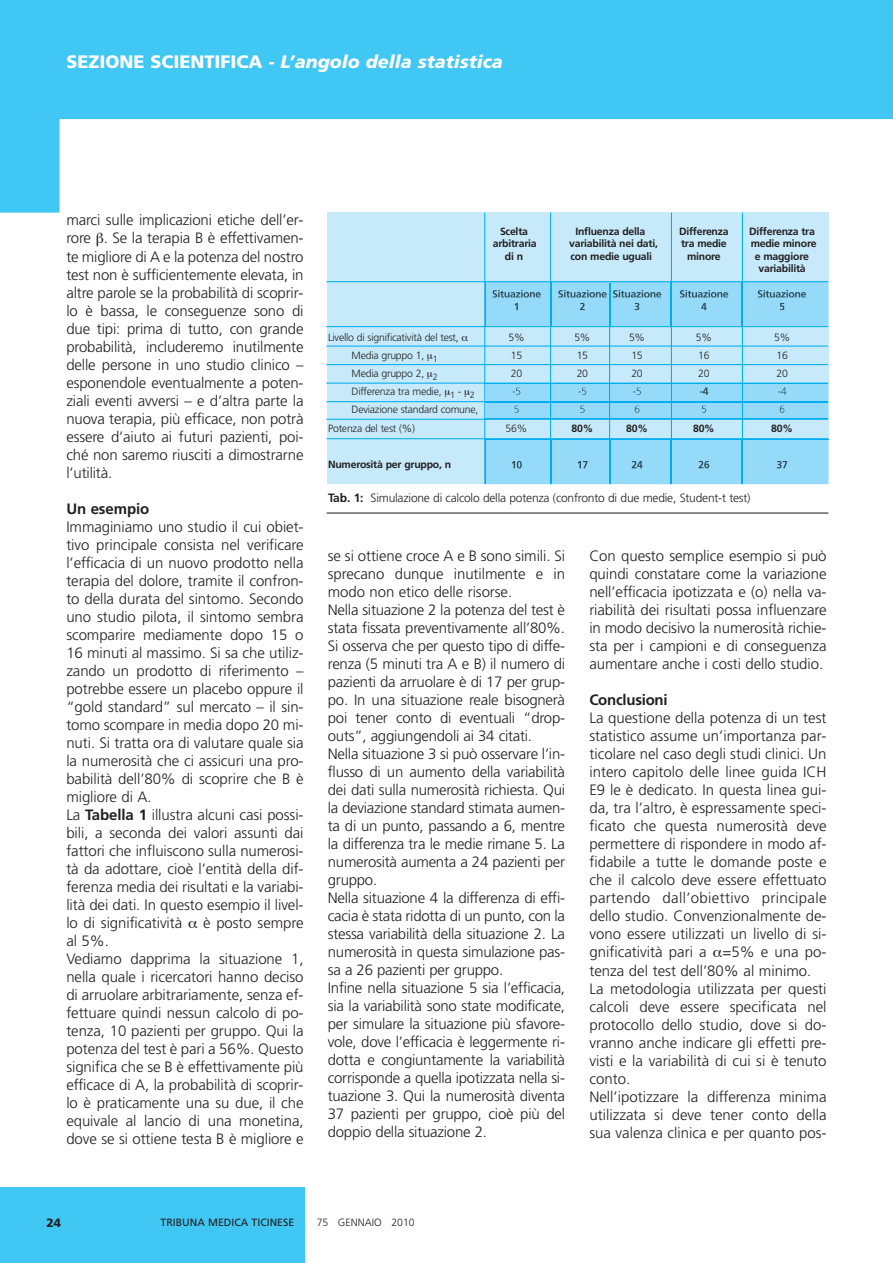
<style>
.page{position:relative;width:893px;height:1263px;background:#fff}
.page>*{position:absolute;margin:0;border:0;box-sizing:border-box;transform-origin:0 0}
.t1{font:italic 900 18px "Frutiger";color:#fff}
.t2{font:300 15px/18px "Frutiger";letter-spacing:-.005em;color:#231f20}
.t3{font:700 15px "Frutiger";letter-spacing:-.015em;color:#231f20}
.t4{font:300 12px "Frutiger";letter-spacing:-.015em;color:#231f20}
.t5{font:900 12px "Frutiger";color:#231f20}
.t6{font:700 10.5px/12.6px "Frutiger";letter-spacing:-.02em;color:#231f20;text-align:center}
.t7{font:300 10.5px/18px "Frutiger";letter-spacing:-.02em;color:#231f20}
.t8{font:10.5px "Frutiger";color:#231f20}
.t9{font:300 10.5px "Frutiger";color:#231f20}
.s1{font-style:normal}
.s2{font-weight:700}
</style>
<div class="page">
<div style="left:327px;top:213px;width:501px;height:271px;background:#c6eafa"></div>
<hr style="left:327px;top:512px;width:501px;height:2px;background:#231f20">
<hr style="left:326px;top:281px;width:502px;height:1px;background:#00aeef">
<hr style="left:326px;top:326px;width:502px;height:1px;background:#00aeef">
<hr style="left:742px;top:213px;width:1px;height:271px;background:#00aeef">
<hr style="left:671px;top:213px;width:1px;height:271px;background:#00aeef">
<hr style="left:550px;top:213px;width:1px;height:271px;background:#00aeef">
<hr style="left:484px;top:213px;width:1px;height:271px;background:#00aeef">
<hr style="left:609px;top:283px;width:1px;height:201px;background:#00aeef">
<hr style="left:326px;top:346px;width:502px;height:1px;background:#00aeef">
<hr style="left:326px;top:364px;width:502px;height:1px;background:#00aeef">
<hr style="left:326px;top:383px;width:502px;height:1px;background:#00aeef">
<hr style="left:326px;top:401px;width:502px;height:1px;background:#00aeef">
<hr style="left:326px;top:419px;width:502px;height:1px;background:#00aeef">
<hr style="left:326px;top:438px;width:502px;height:1px;background:#00aeef">
<div style="left:0;top:1187px;width:305px;height:76px;background:#40c7f4"></div>
<svg style="left:0;top:0;width:893px;height:213px;fill:#40c7f4"></svg>
<svg style="left:486px;top:283px;width:342px;height:43px;background:#8dd1ef"></svg>
<hr style="left:743px;top:282px;width:85px;height:1px;background:#00aeef">
<hr style="left:672px;top:282px;width:70px;height:1px;background:#00aeef">
<hr style="left:485px;top:282px;width:65px;height:1px;background:#00aeef">
<hr style="left:551px;top:282px;width:120px;height:1px;background:#00aeef">
<hr style="left:742px;top:282px;width:1px;height:44px;background:#00aeef">
<hr style="left:671px;top:282px;width:1px;height:44px;background:#00aeef">
<hr style="left:550px;top:282px;width:1px;height:44px;background:#00aeef">
<hr style="left:485px;top:282px;width:1px;height:44px;background:#00aeef">
<hr style="left:609px;top:283px;width:1px;height:43px;background:#00aeef">
<svg style="left:486px;top:384px;width:342px;height:35px;background:#89d5f5"></svg>
<hr style="left:486px;top:401px;width:342px;height:1px;background:#00aeef">
<div style="left:486px;top:440px;width:342px;height:44px;background:#95daf8"></div>
<hr style="left:742px;top:439px;width:1px;height:45px;background:#00aeef">
<hr style="left:671px;top:439px;width:1px;height:45px;background:#00aeef">
<hr style="left:550px;top:439px;width:1px;height:45px;background:#00aeef">
<hr style="left:485px;top:439px;width:1px;height:45px;background:#00aeef">
<hr style="left:609px;top:439px;width:1px;height:45px;background:#00aeef">
<hr style="left:485px;top:439px;width:343px;height:1px;background:#00aeef">
<p class="t1" style="left:66px;top:55px;width:438px"><span class="s1">SEZIONE SCIENTIFICA</span> - L’angolo della statistica</p>
<p class="t2" style="left:66px;top:212px;width:239px;text-align:justify">marci sulle implicazioni etiche dell’er&shy;rore . Se la terapia B è effettivamen&shy;te migliore di A e la potenza del nostro test non è sufficientemente elevata, in altre parole se la probabilità di scoprir&shy;lo è bassa, le conseguenze sono di due tipi: prima di tutto, con grande probabilità, includeremo inutilmente delle persone in uno studio clinico – esponendole eventualmente a poten&shy;ziali eventi avversi – e d’altra parte la nuova terapia, più efficace, non potrà essere d’aiuto ai futuri pazienti, poi&shy;ché non saremo riusciti a dimostrarne l’utilità.</p>
<p class="t3" style="left:66px;top:502px;width:84px">Un esempio</p>
<p class="t2" style="left:66px;top:519px;width:239px">Immaginiamo uno studio il cui obiet&shy;tivo principale consista nel verificare l’efficacia di un nuovo prodotto nella terapia del dolore, tramite il confron&shy;to della durata del sintomo. Secondo uno studio pilota, il sintomo sembra scomparire mediamente dopo 15 o 16 minuti al massimo. Si sa che utiliz&shy;zando un prodotto di riferimento – potrebbe essere un placebo oppure il “gold standard” sul mercato – il sin&shy;tomo scompare in media dopo 20 mi&shy;nuti. Si tratta ora di valutare quale sia la numerosità che ci assicuri una pro&shy;babilità dell’80% di scoprire che B è migliore di A.<br>La <span class="s2">Tabella 1</span> illustra alcuni casi possi&shy;bili, a seconda dei valori assunti dai fattori che influiscono sulla numerosi&shy;tà da adottare, cioè l’entità della dif&shy;ferenza media dei risultati e la variabi&shy;lità dei dati. In questo esempio il livel&shy;lo di significatività</p>
<p class="t2" style="left:203px;top:915px;width:102px">è posto sempre</p>
<p class="t2" style="left:66px;top:933px;width:239px">al 5%.<br>Vediamo dapprima la situazione 1, nella quale i ricercatori hanno deciso di arruolare arbitrariamente, senza ef&shy;fettuare quindi nessun calcolo di po&shy;tenza, 10 pazienti per gruppo. Qui la potenza del test è pari a 56%. Questo significa che se B è effettivamente più efficace di A, la probabilità di scoprir&shy;lo è praticamente una su due, il che equivale al lancio di una monetina, dove se si ottiene testa B è migliore e</p>
<p class="t6" style="left:500px;top:225px;width:30px">Scelta</p>
<p class="t6" style="left:575px;top:225px;width:71px">Influenza della</p>
<p class="t6" style="left:679px;top:225px;width:51px">Differenza</p>
<p class="t6" style="left:749px;top:225px;width:67px">Differenza tra</p>
<p class="t6" style="left:493px;top:238px;width:45px">arbitraria</p>
<p class="t6" style="left:569px;top:238px;width:90px">variabilità nei dati,</p>
<p class="t6" style="left:681px;top:238px;width:47px">tra medie</p>
<p class="t6" style="left:751px;top:238px;width:67px">medie minore</p>
<p class="t6" style="left:505px;top:251px;width:20px">di n</p>
<p class="t6" style="left:570px;top:251px;width:83px">con medie uguali</p>
<p class="t6" style="left:687px;top:251px;width:35px">minore</p>
<p class="t6" style="left:755px;top:251px;width:56px">e maggiore variabilità</p>
<p class="t7" style="left:328px;top:329px;width:132px">Livello di significatività del test,</p>
<p class="t7" style="left:508px;top:329px;width:18px">5%</p>
<p class="t7" style="left:574px;top:329px;width:18px">5%</p>
<p class="t7" style="left:629px;top:329px;width:18px">5%</p>
<p class="t7" style="left:696px;top:329px;width:18px">5%</p>
<p class="t7" style="left:774px;top:329px;width:18px">5%</p>
<p class="t7" style="left:352px;top:347px;width:88px">Media gruppo 1, <sub>1</sub></p>
<p class="t7" style="left:511px;top:347px;width:13px">15</p>
<p class="t7" style="left:577px;top:347px;width:13px">15</p>
<p class="t7" style="left:631px;top:347px;width:13px">15</p>
<p class="t7" style="left:698px;top:347px;width:13px">16</p>
<p class="t7" style="left:776px;top:347px;width:13px">16</p>
<p class="t7" style="left:352px;top:365px;width:88px">Media gruppo 2, <sub>2</sub></p>
<p class="t7" style="left:511px;top:365px;width:13px">20</p>
<p class="t7" style="left:577px;top:365px;width:13px">20</p>
<p class="t7" style="left:631px;top:365px;width:13px">20</p>
<p class="t7" style="left:698px;top:365px;width:13px">20</p>
<p class="t7" style="left:776px;top:365px;width:13px">20</p>
<p class="t7" style="left:352px;top:383px;width:128px">Differenza tra medie, <sub>1</sub> - <sub>2<br></sub>Deviazione standard comune,</p>
<p class="t7" style="left:328px;top:420px;width:88px">Potenza del test (%)</p>
<p class="t7" style="left:506px;top:420px;width:23px">56%</p>
<p class="t6" style="left:572px;top:423px;width:23px">80%</p>
<p class="t6" style="left:626px;top:423px;width:23px">80%</p>
<p class="t6" style="left:693px;top:423px;width:23px">80%</p>
<p class="t6" style="left:771px;top:423px;width:23px">80%</p>
<p class="t6" style="left:328px;top:459px;width:125px">Numerosità per gruppo, n</p>
<p class="t4" style="left:328px;top:493px;width:424px"><span class="s2">Tab. 1:</span> Simulazione di calcolo della potenza (confronto di due medie, Student-t test)</p>
<p class="t2" style="left:328px;top:548px;width:239px">se si ottiene croce A e B sono simili. Si sprecano dunque inutilmente e in modo non etico delle risorse.<br>Nella situazione 2 la potenza del test è stata fissata preventivamente all’80%.<br>Si osserva che per questo tipo di diffe&shy;renza (5 minuti tra A e B) il numero di pazienti da arruolare è di 17 per grup&shy;po. In una situazione reale bisognerà poi tener conto di eventuali “drop&shy;outs”, aggiungendoli ai 34 citati.<br>Nella situazione 3 si può osservare l’in&shy;flusso di un aumento della variabilità dei dati sulla numerosità richiesta. Qui la deviazione standard stimata aumen&shy;ta di un punto, passando a 6, mentre la differenza tra le medie rimane 5. La numerosità aumenta a 24 pazienti per gruppo.<br>Nella situazione 4 la differenza di effi&shy;cacia è stata ridotta di un punto, con la stessa variabilità della situazione 2. La numerosità in questa simulazione pas&shy;sa a 26 pazienti per gruppo.<br>Infine nella situazione 5 sia l’efficacia, sia la variabilità sono state modificate, per simulare la situazione più sfavore&shy;vole, dove l’efficacia è leggermente ri&shy;dotta e congiuntamente la variabilità corrisponde a quella ipotizzata nella si&shy;tuazione 3. Qui la numerosità diventa 37 pazienti per gruppo, cioè più del doppio della situazione 2.</p>
<p class="t2" style="left:589px;top:548px;width:239px;text-align:justify">Con questo semplice esempio si può quindi constatare come la variazione nell’efficacia ipotizzata e (o) nella va&shy;riabilità dei risultati possa influenzare in modo decisivo la numerosità richie&shy;sta per i campioni e di conseguenza aumentare anche i costi dello studio.</p>
<p class="t3" style="left:589px;top:694px;width:80px">Conclusioni</p>
<p class="t2" style="left:589px;top:710px;width:239px">La questione della potenza di un test statistico assume un’importanza par&shy;ticolare nel caso degli studi clinici. Un intero capitolo delle linee guida ICH E9 le è dedicato. In questa linea gui&shy;da, tra l’altro, è espressamente speci&shy;ficato che questa numerosità deve permettere di rispondere in modo af&shy;fidabile a tutte le domande poste e che il calcolo deve essere effettuato partendo dall’obiettivo principale dello studio. Convenzionalmente de&shy;vono essere utilizzati un livello di si&shy;gnificatività pari a =5% e una po&shy;tenza del test dell’80% al minimo.<br>La metodologia utilizzata per questi calcoli deve essere specificata nel protocollo dello studio, dove si do&shy;vranno anche indicare gli effetti pre&shy;visti e la variabilità di cui si è tenuto conto.<br>Nell’ipotizzare la differenza minima utilizzata si deve tener conto della sua valenza clinica e per quanto pos-</p>
<p class="t5" style="left:47px;top:1218px;width:16px">24</p>
<p class="t8" style="left:161px;top:1218px;width:135px">TRIBUNA MEDICA TICINESE</p>
<p class="t9" style="left:317px;top:1218px;width:100px">75 GENNAIO 2010</p>
</div>
